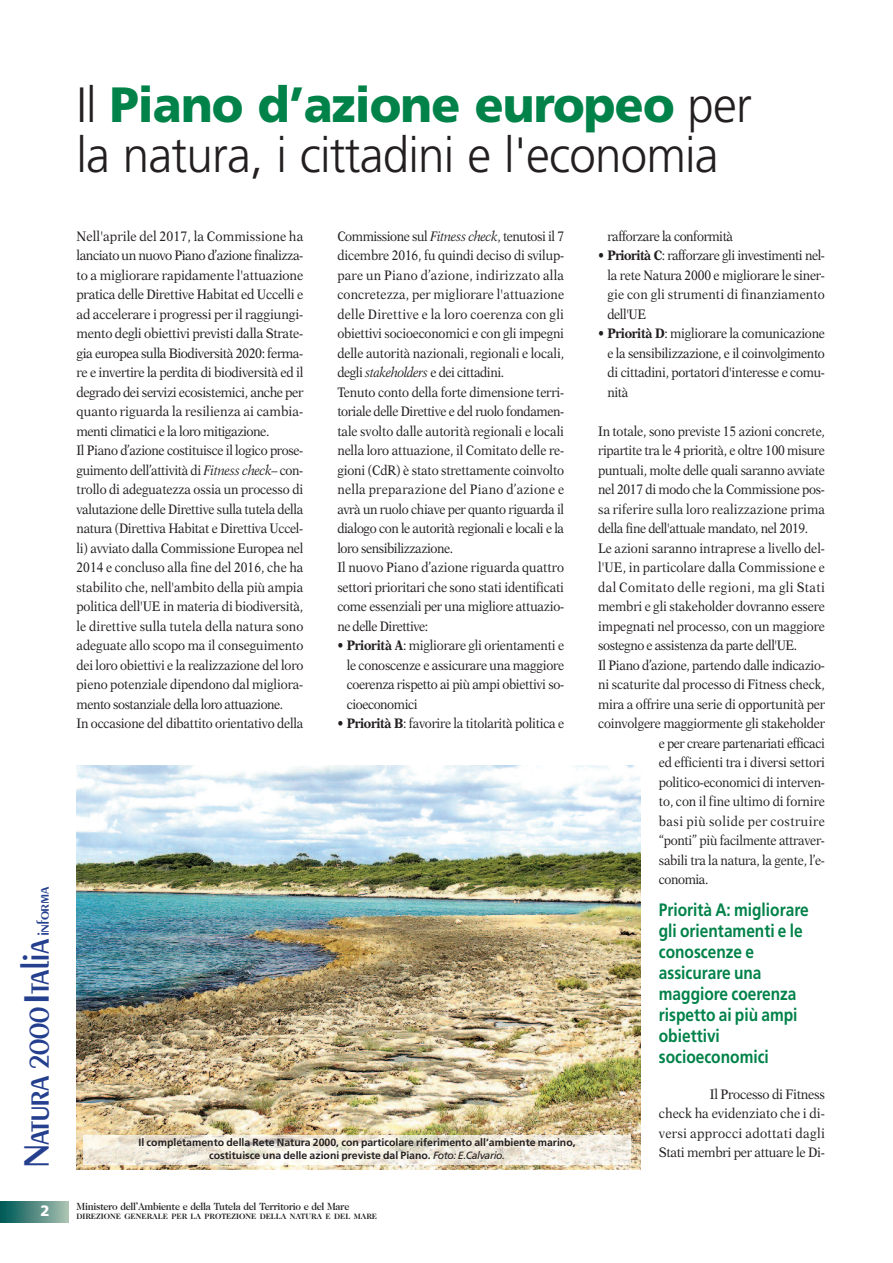
<style>
.page{position:relative;width:893px;height:1263px;background:#fff}
.page>*{position:absolute;margin:0;border:0;box-sizing:border-box;transform-origin:0 0}
.t1{font:300 49.5px/49.5px "Frutiger";letter-spacing:-.015em;color:#231f20;scale:.96 1}
.t2{font:600 39.9px "Peignot";letter-spacing:-.03em;color:#253f8f}
.t3{font:700 18px/21px "Frutiger";color:#018249;scale:.86 1}
.t4{font:600 17.1px "Peignot";letter-spacing:-.02em;color:#253f8f;scale:1.11 1}
.t5{font:900 15px "Frutiger";color:#fff}
.t6{font:13.8px/19.5px "New Aster";letter-spacing:-.015em;color:#231f20;text-align:justify;scale:.88 1}
.t7{font:13.8px/19.5px "New Aster";letter-spacing:-.015em;color:#231f20;scale:.9 1}
.t8{font:13.8px "New Aster";letter-spacing:-.035em;color:#231f20;scale:.88 1}
.t9{font:13.8px "New Aster";letter-spacing:.01em;color:#231f20;scale:.88 1}
.t10{font:13.8px "New Aster";letter-spacing:.035em;color:#231f20;scale:.88 1}
.t11{font:13.8px "New Aster";letter-spacing:.04em;color:#231f20;scale:.88 1}
.t12{font:700 10.5px/12.6px "Frutiger";color:#231f20;text-align:center}
.t13{font:500 10.5px "Caslon Two Twenty Four";letter-spacing:-.03em;color:#231f20;scale:.96 1}
.t14{font:700 7.8px "Caslon Two Twenty Four";color:#231f20}
.s1{font-size:37.65px}
.s2{font-size:28.95px}
.s3{font-weight:900;color:#018249}
.s4{font-style:italic}
.s5{font-weight:700}
.s6{font-weight:400;font-style:italic}
</style>
<div class="page">
<div style="left:0;top:1201px;width:68px;height:21px;background:linear-gradient(to right,#005655,#a7beae)"></div>
<img style="left:77px;top:765px;width:564px;height:404px">
<img style="left:83px;top:1135px;width:548px;height:30px">
<p class="t4" style="left:37px;top:936px;width:46px;rotate:-90deg">informa</p>
<h2 class="t2" style="left:20px;top:1168px;width:231px;rotate:-90deg"><span class="s1">N</span>atura <span class="s2">2000</span><span class="s1">I</span>talia</h2>
<h1 class="t1" style="left:77px;top:84px;width:705px">Il <span class="s3">Piano d’azione europeo</span> per la natura, i cittadini e l'economia</h1>
<p class="t7" style="left:77px;top:227px;width:253px">Nell'aprile del 2017, la Commissione ha lanciato un nuovo Piano d’azione finalizza&shy;to a migliorare rapidamente l'attuazione pratica delle Direttive Habitat ed Uccelli e ad accelerare i progressi per il raggiungi&shy;mento degli obiettivi previsti dalla Strate&shy;gia europea sulla Biodiversità 2020: ferma&shy;re e invertire la perdita di biodiversità ed il degrado dei servizi ecosistemici, anche per quanto riguarda la resilienza ai cambia&shy;menti climatici e la loro mitigazione.<br>Il Piano d’azione costituisce il logico prose&shy;guimento dell’attività di <span class="s4">Fitness check</span>– con&shy;trollo di adeguatezza ossia un processo di valutazione delle Direttive sulla tutela della natura (Direttiva Habitat e Direttiva Uccel&shy;li) avviato dalla Commissione Europea nel 2014 e concluso alla fine del 2016, che ha stabilito che, nell'ambito della più ampia politica dell'UE in materia di biodiversità, le direttive sulla tutela della natura sono adeguate allo scopo ma il conseguimento dei loro obiettivi e la realizzazione del loro pieno potenziale dipendono dal migliora&shy;mento sostanziale della loro attuazione.<br>In occasione del dibattito orientativo della</p>
<p class="t6" style="left:337px;top:227px;width:259px;text-align:left">Commissione sul <span class="s4">Fitness check</span>, tenutosi il 7 dicembre 2016, fu quindi deciso di svilup&shy;pare un Piano d’azione, indirizzato alla concretezza, per migliorare l'attuazione delle Direttive e la loro coerenza con gli obiettivi socioeconomici e con gli impegni delle autorità nazionali, regionali e locali, degli <span class="s4">stakeholders</span> e dei cittadini.<br>Tenuto conto della forte dimensione terri&shy;toriale delle Direttive e del ruolo fondamen&shy;tale svolto dalle autorità regionali e locali nella loro attuazione, il Comitato delle re&shy;gioni (CdR) è stato strettamente coinvolto nella preparazione del Piano d’azione e avrà un ruolo chiave per quanto riguarda il dialogo con le autorità regionali e locali e la loro sensibilizzazione.<br>Il nuovo Piano d’azione riguarda quattro settori prioritari che sono stati identificati come essenziali per una migliore attuazio&shy;ne delle Direttive:</p>
<p class="t6" style="left:347px;top:636px;width:249px;text-indent:-9px">• <span class="s5">Priorità A</span>: migliorare gli orientamenti e le conoscenze e assicurare una maggiore coerenza rispetto ai più ampi obiettivi so&shy;cioeconomici</p>
<p class="t6" style="left:337px;top:714px;width:259px">• <span class="s5">Priorità B</span>: favorire la titolarità politica e</p>
<p class="t12" style="left:139px;top:1137px;width:439px">Il completamento della Rete Natura 2000, con particolare riferimento all’ambiente marino, costituisce una delle azioni previste dal Piano. <span class="s6">Foto:E.Calvario.</span></p>
<p class="t8" style="left:607px;top:230px;width:144px">rafforzare la conformità</p>
<p class="t6" style="left:607px;top:246px;width:249px;text-indent:-9px">• <span class="s5">Priorità C</span>: rafforzare gli investimenti nel&shy;la rete Natura 2000 e migliorare le siner&shy;gie con gli strumenti di finanziamento dell'UE</p>
<p class="t6" style="left:607px;top:324px;width:249px;text-indent:-9px">• <span class="s5">Priorità D</span>: migliorare la comunicazione e la sensibilizzazione, e il coinvolgimento di cittadini, portatori d'interesse e comu&shy;nità</p>
<p class="t6" style="left:598px;top:422px;width:259px">In totale, sono previste 15 azioni concrete,</p>
<p class="t6" style="left:598px;top:441px;width:259px">ripartite tra le 4 priorità, e oltre 100 misure</p>
<p class="t6" style="left:598px;top:461px;width:259px">puntuali, molte delle quali saranno avviate</p>
<p class="t6" style="left:598px;top:480px;width:259px">nel 2017 di modo che la Commissione pos-</p>
<p class="t9" style="left:598px;top:503px;width:259px">sa riferire sulla loro realizzazione prima</p>
<p class="t8" style="left:598px;top:523px;width:240px">della fine dell'attuale mandato, nel 2019.</p>
<p class="t6" style="left:598px;top:539px;width:259px">Le azioni saranno intraprese a livello del-</p>
<p class="t9" style="left:598px;top:562px;width:259px">l'UE, in particolare dalla Commissione e</p>
<p class="t10" style="left:598px;top:581px;width:259px">dal Comitato delle regioni, ma gli Stati</p>
<p class="t6" style="left:598px;top:597px;width:259px">membri e gli stakeholder dovranno essere</p>
<p class="t6" style="left:598px;top:617px;width:259px">impegnati nel processo, con un maggiore</p>
<p class="t8" style="left:598px;top:640px;width:228px">sostegno e assistenza da parte dell'UE.</p>
<p class="t6" style="left:598px;top:656px;width:259px">Il Piano d’azione, partendo dalle indicazio-</p>
<p class="t6" style="left:598px;top:675px;width:259px">ni scaturite dal processo di Fitness check,</p>
<p class="t6" style="left:598px;top:695px;width:259px">mira a offrire una serie di opportunità per</p>
<p class="t6" style="left:598px;top:714px;width:259px">coinvolgere maggiormente gli stakeholder</p>
<p class="t8" style="left:659px;top:737px;width:190px">e per creare partenariati efficaci</p>
<p class="t6" style="left:659px;top:753px;width:190px">ed efficienti tra i diversi settori</p>
<p class="t6" style="left:659px;top:773px;width:190px">politico-economici di interven-</p>
<p class="t6" style="left:659px;top:792px;width:190px">to, con il fine ultimo di fornire</p>
<p class="t11" style="left:659px;top:815px;width:190px">basi più solide per costruire</p>
<p class="t6" style="left:659px;top:831px;width:190px">“ponti” più facilmente attraver-</p>
<p class="t6" style="left:659px;top:851px;width:190px">sabili tra la natura, la gente, l’e-</p>
<p class="t8" style="left:659px;top:874px;width:58px">conomia.</p>
<h3 class="t3" style="left:659px;top:901px;width:176px">Priorità A: migliorare gli orientamenti e le conoscenze e assicurare una maggiore coerenza rispetto ai più ampi obiettivi socioeconomici</h3>
<p class="t7" style="left:659px;top:1085px;width:186px;text-align:justify;text-indent:51px">Il Processo di Fitness check ha evidenziato che i di&shy;versi approcci adottati dagli Stati membri per attuare le Di-</p>
<p class="t5" style="left:41px;top:1205px;width:11px">2</p>
<p class="t13" style="left:77px;top:1202px;width:286px">Ministero dell’Ambiente e della Tutela del Territorio e del Mare</p>
<p class="t14" style="left:77px;top:1214px;width:302px">DIREZIONE GENERALE PER LA PROTEZIONE DELLA NATURA E DEL MARE</p>
</div>
